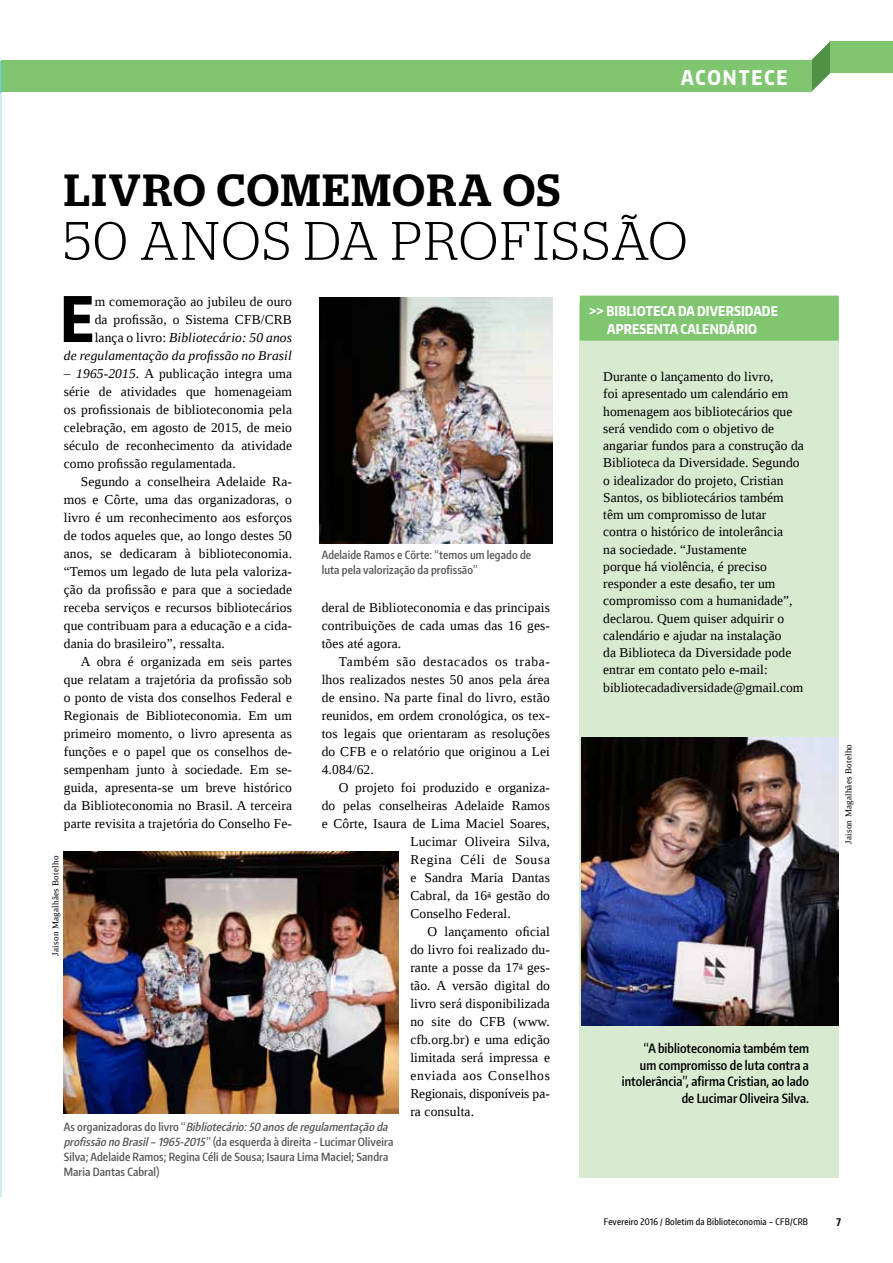
<style>
.page{position:relative;width:893px;height:1263px;background:#fff}
.page>*{position:absolute;margin:0;border:0;box-sizing:border-box;transform-origin:0 0}
.t1{font:800 62.1px "Encode Sans Compressed";color:#000}
.t2{font:300 54px "Stag";letter-spacing:.04em;color:#000}
.t3{font:500 45px "Stag";letter-spacing:.045em;color:#000}
.t4{font:800 20.25px "Encode Sans Compressed";color:#fff}
.t5{font:13.5px/18px "Liberation Serif";letter-spacing:.005em;color:#000;text-align:justify}
.t6{font:800 13.5px "Encode Sans Compressed";letter-spacing:.01em;color:#fff}
.t7{font:600 12.75px/16.5px "Encode Sans Compressed";letter-spacing:.005em;color:#000;text-align:right}
.t8{font:600 11.25px/15px "Encode Sans Compressed";letter-spacing:.01em;color:#58595b}
.t9{font:700 10.5px "Encode Sans Compressed";color:#000}
.t10{font:500 9px "Encode Sans Compressed";letter-spacing:.025em;color:#000}
.t11{font:9px "Liberation Serif";letter-spacing:.025em;color:#000}
.s1{font-style:italic}
</style>
<div class="page">
<hr style="left:0;top:69px;width:1px;height:1128px;background:#ceecf4">
<hr style="left:0;top:61px;width:1px;height:31px;background:#6dcff6">
<div style="left:580px;top:302px;width:259px;height:876px;background:#d8ebd1"></div>
<div style="left:580px;top:296px;width:259px;height:45px;background:#80c570"></div>
<svg style="left:812px;top:41px;width:18px;height:50px"></svg>
<div style="left:1px;top:60px;width:811px;height:31px;background:#80c570"></div>
<div style="left:830px;top:41px;width:63px;height:32px;background:#80c570"></div>
<img style="left:64px;top:852px;width:335px;height:262px">
<img style="left:582px;top:737px;width:257px;height:288px">
<img style="left:319px;top:298px;width:233px;height:246px">
<h3 class="t4" style="left:681px;top:64px;width:29px">ACONTECE</h3>
<h3 class="t3" style="left:64px;top:163px;width:498px">LIVRO COMEMORA OS</h3>
<h2 class="t2" style="left:64px;top:210px;width:625px">50 ANOS DA PROFISSÃO</h2>
<h1 class="t1" style="left:60px;top:278px;width:35px">E</h1>
<p class="t5" style="left:64px;top:292px;width:230px;text-align:right">m comemoração ao jubileu de ouro<br>da profissão, o Sistema CFB/CRB lança o livro: <span class="s1">Bibliotecário: 50 anos<br>de regulamentação da profissão no Brasil</span></p>
<p class="t5" style="left:64px;top:364px;width:230px"><span class="s1">– 1965-2015</span>. A publicação integra uma série de atividades que homenageiam os profissionais de biblioteconomia pela celebração, em agosto de 2015, de meio século de reconhecimento da atividade como profissão regulamentada.</p>
<p class="t5" style="left:64px;top:472px;width:230px;text-indent:17px">Segundo a conselheira Adelaide Ra&shy;mos e Côrte, uma das organizadoras, o livro é um reconhecimento aos esforços de todos aqueles que, ao longo destes 50 anos, se dedicaram à biblioteconomia. “Temos um legado de luta pela valoriza&shy;ção da profissão e para que a sociedade receba serviços e recursos bibliotecários que contribuam para a educação e a cida&shy;dania do brasileiro”, ressalta.</p>
<p class="t5" style="left:64px;top:652px;width:230px;text-indent:17px">A obra é organizada em seis partes que relatam a trajetória da profissão sob o ponto de vista dos conselhos Federal e Regionais de Biblioteconomia. Em um primeiro momento, o livro apresenta as funções e o papel que os conselhos de&shy;sempenham junto à sociedade. Em se&shy;guida, apresenta-se um breve histórico da Biblioteconomia no Brasil. A terceira parte revisita a trajetória do Conselho Fe-</p>
<p class="t11" style="left:50px;top:955px;width:101px;rotate:-90deg">Jaison Magalhães Botelho</p>
<p class="t8" style="left:322px;top:547px;width:211px">Adelaide Ramos e Côrte: “temos um legado de luta pela valorização da profissão”</p>
<p class="t5" style="left:322px;top:598px;width:230px">deral de Biblioteconomia e das principais contribuições de cada umas das 16 ges&shy;tões até agora.</p>
<p class="t5" style="left:322px;top:652px;width:230px;text-indent:17px">Também são destacados os traba&shy;lhos realizados nestes 50 anos pela área de ensino. Na parte final do livro, estão reunidos, em ordem cronológica, os tex&shy;tos legais que orientaram as resoluções do CFB e o relatório que originou a Lei 4.084/62.</p>
<p class="t5" style="left:322px;top:778px;width:230px;text-indent:17px">O projeto foi produzido e organiza&shy;do pelas conselheiras Adelaide Ramos e Côrte, Isaura de Lima Maciel Soares,</p>
<p class="t5" style="left:410px;top:832px;width:141px">Lucimar Oliveira Silva, Regina Céli de Sousa e Sandra Maria Dantas Cabral, da 16<sup>a</sup> gestão do Conselho Federal.</p>
<p class="t5" style="left:410px;top:922px;width:141px;text-indent:17px">O lançamento oficial do livro foi realizado du&shy;rante a posse da 17<sup>a</sup> ges&shy;tão. A versão digital do livro será disponibilizada no site do CFB (www. cfb.org.br) e uma edição limitada será impressa e enviada aos Conselhos Regionais, disponíveis pa&shy;ra consulta.</p>
<p class="t8" style="left:64px;top:1119px;width:331px">A s o r g a n i z a d o r a s d o l i v r o “ <span class="s1">Bibliotecário:50 anosde regulamentação da profissão no Brasil– 1965-2015</span>” (da esquerda à direita - Lucimar Oliveira Silva; Adelaide Ramos; Regina Céli de Sousa; Isaura Lima Maciel; Sandra Maria Dantas Cabral)</p>
<p class="t6" style="left:589px;top:302px;width:57px">&gt;&gt; BIBLIOTECA</p>
<p class="t6" style="left:678px;top:302px;width:100px">DA DIVERSIDADE</p>
<p class="t6" style="left:589px;top:320px;width:10px">APRESENTA</p>
<p class="t6" style="left:680px;top:320px;width:9px">CALEN</p>
<p class="t6" style="left:719px;top:320px;width:39px">DÁRIO</p>
<p class="t5" style="left:603px;top:368px;width:202px;line-height:17.2px;text-align:left">Durante o lançamento do livro,<br>foi apresentado um calendário em homenagem aos bibliotecários que será vendido com o objetivo de angariar fundos para a construção da<br>Biblioteca da Diversidade. Segundo o idealizador do projeto, Cristian<br>Santos, os bibliotecários também têm um compromisso de lutar<br>contra o histórico de intolerância<br>na sociedade. “Justamente<br>porque há violência, é preciso responder a este desafio, ter um compromisso com a humanidade”, declarou. Quem quiser adquirir o calendário e ajudar na instalação<br>da Biblioteca da Diversidade pode entrar em contato pelo e-mail: bibliotecadadiversidade@gmail.com</p>
<p class="t7" style="left:622px;top:1040px;width:189px">“A biblioteconomia também tem<br>um compromisso de luta contra a intolerância”, afirma Cristian, ao lado de Lucimar Oliveira Silva.</p>
<p class="t11" style="left:842px;top:844px;width:101px;rotate:-90deg">Jaison Magalhães Botelho</p>
<p class="t10" style="left:604px;top:1216px;width:206px">Fevereiro 2016 / Boletim da Biblioteconomia – CFB/CRB</p>
<p class="t9" style="left:836px;top:1215px;width:6px">7</p>
</div>
